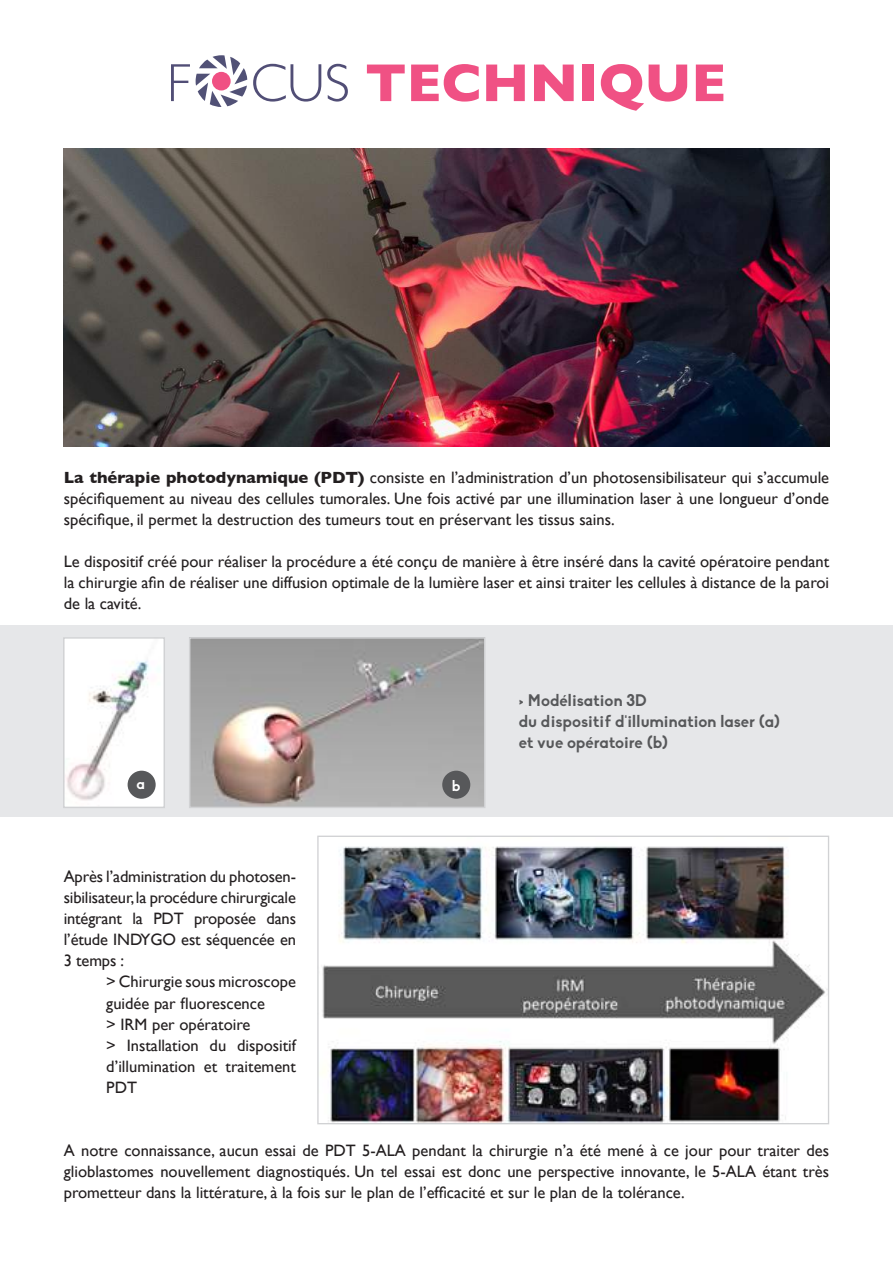
<style>
.page{position:relative;width:893px;height:1263px;background:#fff}
.page>*{position:absolute;margin:0;border:0;box-sizing:border-box;transform-origin:0 0}
.t1{font:700 54px "Gill Sans";color:#f05184}
.t2{font:16.5px/21px "Gill Sans";color:#231f20;text-align:justify}
.t3{font:700 16.5px/21px "Biko";color:#57585a}
.t4{font:700 15px "Biko";color:#fff}
.s1{font-weight:300;color:#514e76}
.s2{font-weight:700}
</style>
<div class="page">
<div style="left:0;top:625px;width:893px;height:191px;background:#e6e7e9"></div>
<svg style="left:196px;top:55px;width:51px;height:52px"></svg>
<img style="left:64px;top:149px;width:765px;height:297px">
<img style="left:66px;top:640px;width:96px;height:165px">
<div style="left:63px;top:637px;width:102px;height:171px;border:2px solid #d1d2d4"></div>
<img style="left:192px;top:640px;width:290px;height:165px">
<div style="left:189px;top:637px;width:296px;height:171px;border:2px solid #d1d2d4"></div>
<div style="left:128px;top:771px;width:28px;height:28px;background:#57585a;border-radius:50%"></div>
<div style="left:442px;top:771px;width:28px;height:28px;background:#57585a;border-radius:50%"></div>
<img style="left:322px;top:846px;width:505px;height:276px">
<div style="left:317px;top:836px;width:512px;height:288px;border:1px solid #d1d2d4"></div>
<h1 class="t1" style="left:167px;top:40px;width:561px"><span class="s1">F CUS</span> TECHNIQUE</h1>
<p class="t2" style="left:64px;top:467px;width:767px"><span class="s2">La thérapie photodynamique (PDT)</span> consiste en l’administration d’un photosensibilisateur qui s’accumule spécifiquement au niveau des cellules tumorales. Une fois activé par une illumination laser à une longueur d’onde spécifique, il permet la destruction des tumeurs tout en préservant les tissus sains.</p>
<p class="t2" style="left:64px;top:551px;width:767px">Le dispositif créé pour réaliser la procédure a été conçu de manière à être inséré dans la cavité opératoire pendant la chirurgie afin de réaliser une diffusion optimale de la lumière laser et ainsi traiter les cellules à distance de la paroi de la cavité.</p>
<p class="t4" style="left:136px;top:775px;width:10px">a</p>
<p class="t4" style="left:452px;top:777px;width:10px">b</p>
<p class="t2" style="left:64px;top:866px;width:234px">Après l’administration du photosen&shy;sibilisateur, la procédure chirurgicale intégrant la PDT proposée dans l’étude INDYGO est séquencée en 3 temps :</p>
<p class="t2" style="left:106px;top:971px;width:191px;text-align:left">&gt; Chirurgie sous microscope guidée par fluorescence<br>&gt; IRM per opératoire<br>&gt; Installation du dispositif d’illumination et traitement<br>PDT</p>
<p class="t3" style="left:519px;top:690px;width:263px">&gt; Modélisation 3D<br>du dispositif d'illumination laser (a) et vue opératoire (b)</p>
<p class="t2" style="left:64px;top:1139px;width:767px">A notre connaissance, aucun essai de PDT 5-ALA pendant la chirurgie n’a été mené à ce jour pour traiter des glioblastomes nouvellement diagnostiqués. Un tel essai est donc une perspective innovante, le 5-ALA étant très prometteur dans la littérature, à la fois sur le plan de l’efficacité et sur le plan de la tolérance.</p>
</div>
